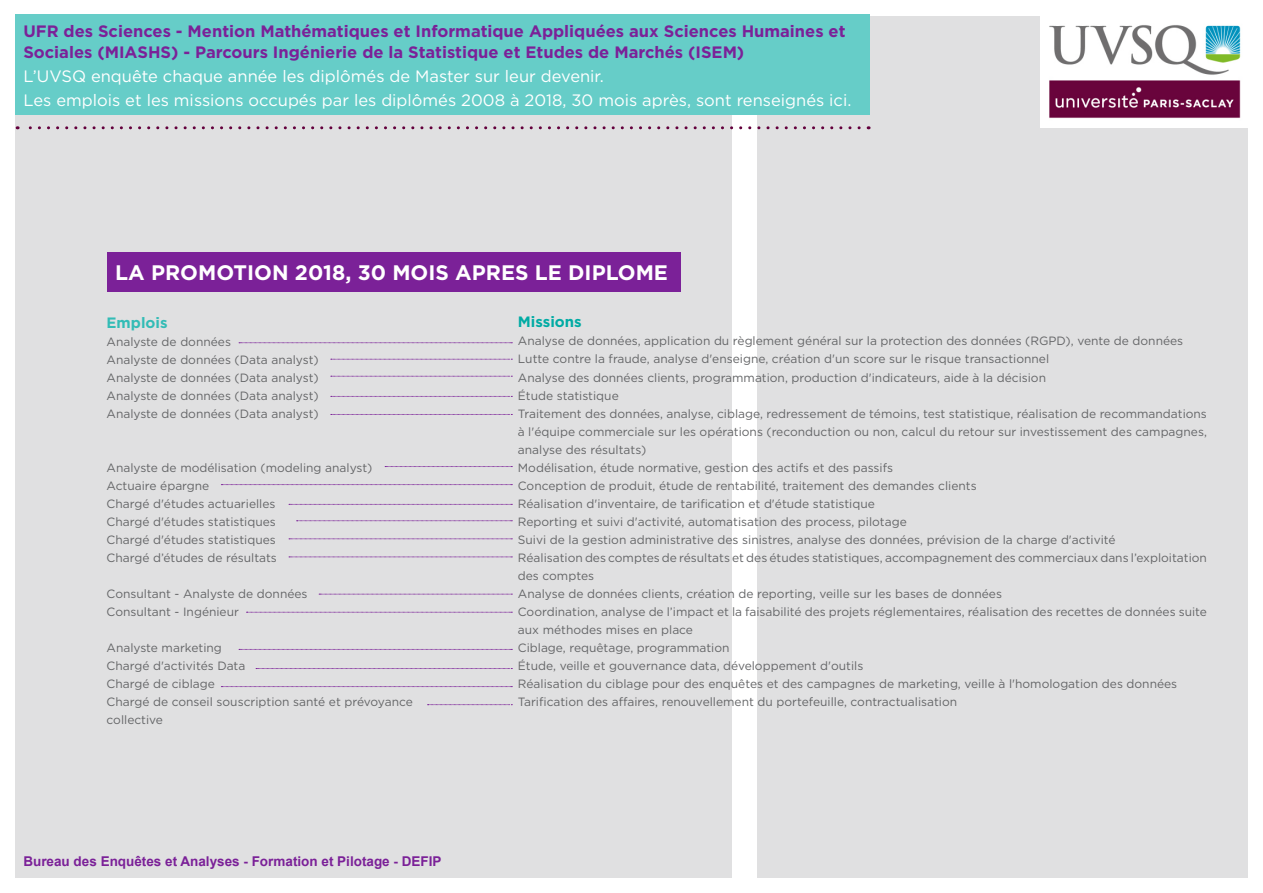
<style>
.page{position:relative;width:1263px;height:893px;background:#fff}
.page>*{position:absolute;margin:0;border:0;box-sizing:border-box;transform-origin:0 0}
.t1{font:700 21px "Gotham";color:#fff}
.t2{font:700 16.5px/21px "Gotham";color:#7b2198}
.t3{font:16.5px "Gotham";color:#fff}
.t4{font:700 15px "Gotham";color:#00aba4}
.t5{font:700 15px "Gotham";color:#33bcb6}
.t6{font:700 13.5px "Arial";color:#7b2198}
.t7{font:12px/18px "Gotham";color:#646567}
</style>
<div class="page">
<div style="left:15px;top:16px;width:716px;height:861px;background:#e0e0e1"></div>
<div style="left:757px;top:16px;width:491px;height:861px;background:#e0e0e1"></div>
<img style="left:1041px;top:16px;width:207px;height:112px">
<div style="left:107px;top:252px;width:573px;height:39px;background:#7b2198"></div>
<div style="left:15px;top:15px;width:855px;height:100px;background:#66cdc8"></div>
<svg style="left:17px;top:126px;width:842px;height:3px"></svg>
<svg style="left:239px;top:342px;width:273px;height:1px"></svg>
<svg style="left:331px;top:359px;width:181px;height:1px"></svg>
<svg style="left:385px;top:466px;width:127px;height:1px"></svg>
<svg style="left:331px;top:396px;width:181px;height:1px"></svg>
<svg style="left:331px;top:376px;width:181px;height:1px"></svg>
<svg style="left:221px;top:484px;width:291px;height:1px"></svg>
<svg style="left:331px;top:414px;width:181px;height:1px"></svg>
<svg style="left:289px;top:504px;width:223px;height:1px"></svg>
<svg style="left:297px;top:520px;width:215px;height:1px"></svg>
<svg style="left:289px;top:539px;width:223px;height:1px"></svg>
<svg style="left:319px;top:594px;width:193px;height:1px"></svg>
<svg style="left:289px;top:557px;width:223px;height:1px"></svg>
<svg style="left:256px;top:668px;width:256px;height:1px"></svg>
<svg style="left:239px;top:649px;width:273px;height:1px"></svg>
<svg style="left:246px;top:612px;width:266px;height:1px"></svg>
<svg style="left:221px;top:686px;width:291px;height:1px"></svg>
<svg style="left:428px;top:704px;width:84px;height:1px"></svg>
<p class="t2" style="left:23px;top:21px;width:824px">UFR des Sciences - Mention Mathématiques et Informatique Appliquées aux Sciences Humaines et<br>Sociales (MIASHS) - Parcours Ingénierie de la Statistique et Etudes de Marchés (ISEM)</p>
<p class="t3" style="left:23px;top:66px;width:582px">L’UVSQ enquête chaque année les diplômés de Master sur leur devenir.</p>
<p class="t3" style="left:23px;top:90px;width:829px">Les emplois et les missions occupés par les diplômés 2008 à 2018, 30 mois après, sont renseignés ici.</p>
<p class="t1" style="left:115px;top:259px;width:554px">LA PROMOTION 2018, 30 MOIS APRES LE DIPLOME</p>
<p class="t5" style="left:107px;top:313px;width:62px">Emplois</p>
<p class="t7" style="left:107px;top:332px;width:126px">Analyste de données</p>
<p class="t7" style="left:107px;top:350px;width:214px">Analyste de données (Data analyst)</p>
<p class="t7" style="left:107px;top:368px;width:214px">Analyste de données (Data analyst)</p>
<p class="t7" style="left:107px;top:386px;width:214px">Analyste de données (Data analyst)</p>
<p class="t7" style="left:107px;top:404px;width:214px">Analyste de données (Data analyst)</p>
<p class="t7" style="left:107px;top:458px;width:267px">Analyste de modélisation (modeling analyst)</p>
<p class="t7" style="left:107px;top:476px;width:104px">Actuaire épargne</p>
<p class="t7" style="left:107px;top:494px;width:170px">Chargé d'études actuarielles</p>
<p class="t7" style="left:107px;top:512px;width:171px">Chargé d'études statistiques</p>
<p class="t7" style="left:107px;top:530px;width:171px">Chargé d'études statistiques</p>
<p class="t7" style="left:107px;top:548px;width:172px">Chargé d’études de résultats</p>
<p class="t7" style="left:107px;top:584px;width:202px">Consultant - Analyste de données</p>
<p class="t7" style="left:107px;top:602px;width:134px">Consultant - Ingénieur</p>
<p class="t7" style="left:107px;top:638px;width:117px">Analyste marketing</p>
<p class="t7" style="left:107px;top:656px;width:140px">Chargé d'activités Data</p>
<p class="t7" style="left:107px;top:674px;width:110px">Chargé de ciblage</p>
<p class="t7" style="left:107px;top:692px;width:308px">Chargé de conseil souscription santé et prévoyance collective</p>
<p class="t6" style="left:23px;top:852px;width:420px">Bureau des Enquêtes et Analyses - Formation et Pilotage - DEFIP</p>
<p class="t4" style="left:518px;top:312px;width:65px">Missions</p>
<p class="t7" style="left:518px;top:332px;width:667px">Analyse de données, application du règlement général sur la protection des données (RGPD), vente de données</p>
<p class="t7" style="left:518px;top:350px;width:533px">Lutte contre la fraude, analyse d'enseigne, création d'un score sur le risque transactionnel</p>
<p class="t7" style="left:518px;top:368px;width:530px">Analyse des données clients, programmation, production d'indicateurs, aide à la décision</p>
<p class="t7" style="left:518px;top:386px;width:102px">Étude statistique</p>
<p class="t7" style="left:518px;top:404px;width:691px;text-align:justify">Traitement des données, analyse, ciblage, redressement de témoins, test statistique, réalisation de recommandations à l'équipe commerciale sur les opérations (reconduction ou non, calcul du retour sur investissement des campagnes, analyse des résultats)</p>
<p class="t7" style="left:518px;top:458px;width:377px">Modélisation, étude normative, gestion des actifs et des passifs</p>
<p class="t7" style="left:518px;top:476px;width:460px">Conception de produit, étude de rentabilité, traitement des demandes clients</p>
<p class="t7" style="left:518px;top:494px;width:358px">Réalisation d'inventaire, de tarification et d'étude statistique</p>
<p class="t7" style="left:518px;top:512px;width:390px">Reporting et suivi d'activité, automatisation des process, pilotage</p>
<p class="t7" style="left:518px;top:530px;width:599px">Suivi de la gestion administrative des sinistres, analyse des données, prévision de la charge d'activité</p>
<p class="t7" style="left:518px;top:548px;width:691px">Réalisation des comptes de résultats et des études statistiques, accompagnement des commerciaux dans l’exploitation des comptes</p>
<p class="t7" style="left:518px;top:584px;width:486px">Analyse de données clients, création de reporting, veille sur les bases de données</p>
<p class="t7" style="left:518px;top:602px;width:691px">Coordination, analyse de l’impact et la faisabilité des projets réglementaires, réalisation des recettes de données suite aux méthodes mises en place</p>
<p class="t7" style="left:518px;top:638px;width:213px">Ciblage, requêtage, programmation</p>
<p class="t7" style="left:518px;top:656px;width:347px">Étude, veille et gouvernance data, développement d'outils</p>
<p class="t7" style="left:518px;top:674px;width:661px">Réalisation du ciblage pour des enquêtes et des campagnes de marketing, veille à l'homologation des données</p>
<p class="t7" style="left:518px;top:692px;width:441px">Tarification des affaires, renouvellement du portefeuille, contractualisation</p>
</div>
